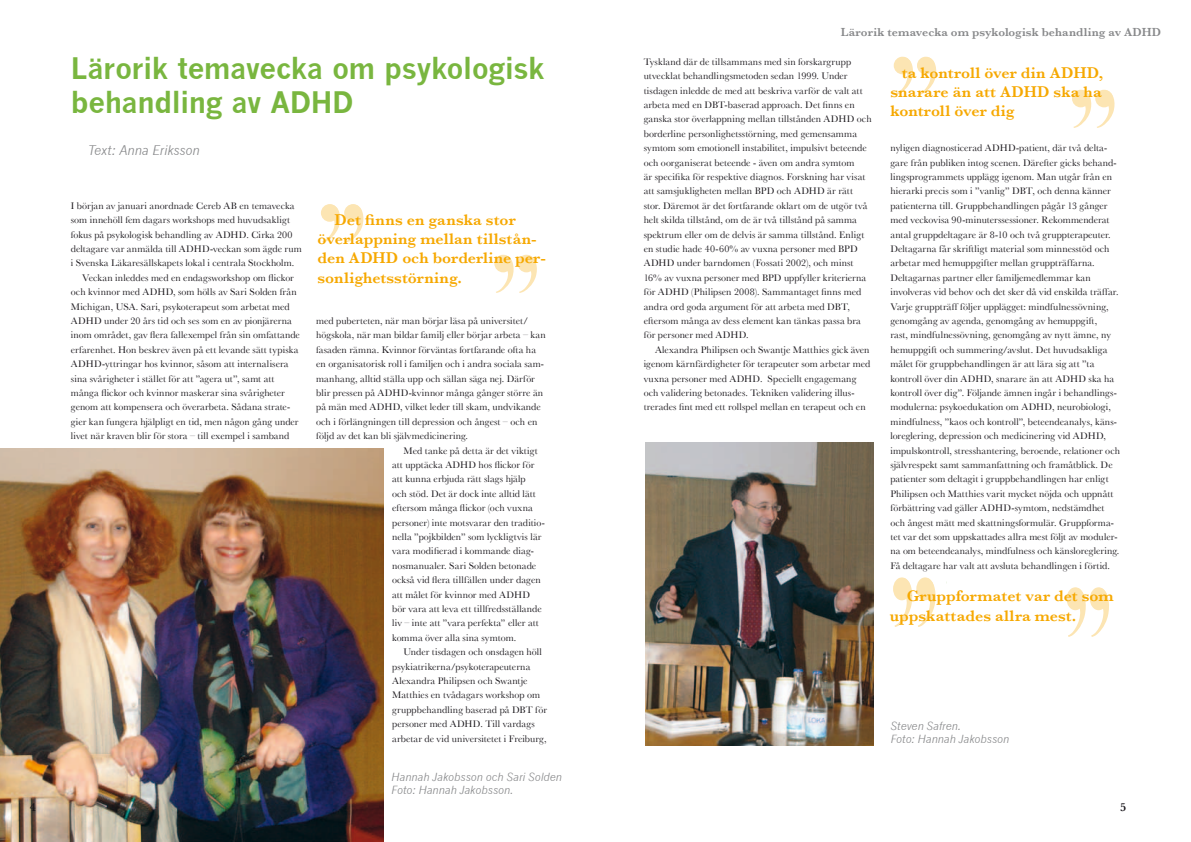
<style>
.page{position:relative;width:1191px;height:842px;background:#fff}
.page>*{position:absolute;margin:0;border:0;box-sizing:border-box;transform-origin:0 0}
.t1{font:700 29px/34.8px "News Gothic";letter-spacing:-.02em;color:#79b63f}
.t2{font:600 16px/19.2px "Baskerville";letter-spacing:.005em;color:#f6a800}
.t3{font:italic 13px "News Gothic";letter-spacing:-.01em;color:#87888a}
.t4{font:600 12px "Baskerville";letter-spacing:.005em;color:#87888a}
.t5{font:600 12px "Baskerville";color:#1a171c}
.t6{font:italic 11px/13.2px "News Gothic";color:#87888a}
.t7{font:10px/14.4px "Baskerville";letter-spacing:.01em;color:#1a171c}
</style>
<div class="page">
<svg style="left:322px;top:204px;width:42px;height:38px"></svg>
<div style="left:494px;top:255px;width:18px;height:17px;background:#fdf0d5;border-radius:50%"></div>
<svg style="left:495px;top:254px;width:42px;height:39px"></svg>
<img style="left:645px;top:442px;width:228px;height:304px">
<img style="left:0;top:448px;width:383px;height:394px">
<svg style="left:894px;top:577px;width:42px;height:50px"></svg>
<svg style="left:1067px;top:587px;width:42px;height:50px"></svg>
<svg style="left:893px;top:57px;width:18px;height:17px"></svg>
<svg style="left:895px;top:56px;width:41px;height:39px"></svg>
<div style="left:1072px;top:90px;width:17px;height:17px;background:#fce7b9;border-radius:50%"></div>
<svg style="left:1073px;top:89px;width:41px;height:39px"></svg>
<h1 class="t1" style="left:71px;top:50px;width:475px">Lärorik temavecka om psykologisk behandling av ADHD</h1>
<h3 class="t3" style="left:88px;top:143px;width:113px">Text: Anna Eriksson</h3>
<p class="t7" style="left:71px;top:198px;width:225px">I början av januari anordnade Cereb AB en temavecka</p>
<p class="t7" style="left:71px;top:213px;width:221px">som innehöll fem dagars workshops med huvudsakligt</p>
<p class="t7" style="left:71px;top:227px;width:223px">fokus på psykologisk behandling av ADHD. Cirka 200</p>
<p class="t7" style="left:71px;top:241px;width:232px">deltagare var anmälda till ADHD-veckan som ägde rum</p>
<p class="t7" style="left:71px;top:256px;width:225px">i Svenska Läkaresällskapets lokal i centrala Stockholm.</p>
<p class="t7" style="left:82px;top:270px;width:213px">Veckan inleddes med en endagsworkshop om flickor</p>
<p class="t7" style="left:71px;top:285px;width:227px">och kvinnor med ADHD, som hölls av Sari Solden från</p>
<p class="t7" style="left:71px;top:299px;width:220px">Michigan, USA. Sari, psykoterapeut som arbetat med</p>
<p class="t7" style="left:71px;top:313px;width:222px">ADHD under 20 års tid och ses som en av pionjärerna</p>
<p class="t7" style="left:71px;top:328px;width:230px">inom området, gav flera fallexempel från sin omfattande</p>
<p class="t7" style="left:71px;top:342px;width:229px">erfarenhet. Hon beskrev även på ett levande sätt typiska</p>
<p class="t7" style="left:71px;top:357px;width:219px">ADHD-yttringar hos kvinnor, såsom att internalisera</p>
<p class="t7" style="left:71px;top:371px;width:205px">sina svårigheter i stället för att ”agera ut”, samt att</p>
<p class="t7" style="left:71px;top:385px;width:215px">många flickor och kvinnor maskerar sina svårigheter</p>
<p class="t7" style="left:71px;top:400px;width:221px">genom att kompensera och överarbeta. Sådana strate-</p>
<p class="t7" style="left:71px;top:414px;width:229px">gier kan fungera hjälpligt en tid, men någon gång under</p>
<p class="t7" style="left:71px;top:429px;width:220px">livet när kraven blir för stora – till exempel i samband</p>
<h2 class="t2" style="left:317px;top:210px;width:230px;text-indent:17px">Det finns en ganska stor överlappning mellan tillstån&shy;den ADHD och borderline per&shy;sonlighetsstörning.</h2>
<p class="t7" style="left:316px;top:313px;width:213px">med puberteten, när man börjar läsa på universitet/</p>
<p class="t7" style="left:316px;top:328px;width:231px">högskola, när man bildar familj eller börjar arbeta – kan</p>
<p class="t7" style="left:316px;top:342px;width:221px">fasaden rämna. Kvinnor förväntas fortfarande ofta ha</p>
<p class="t7" style="left:316px;top:357px;width:229px">en organisatorisk roll i familjen och i andra sociala sam-</p>
<p class="t7" style="left:316px;top:371px;width:220px">manhang, alltid ställa upp och sällan säga nej. Därför</p>
<p class="t7" style="left:316px;top:385px;width:229px">blir pressen på ADHD-kvinnor många gånger större än</p>
<p class="t7" style="left:316px;top:400px;width:226px">på män med ADHD, vilket leder till skam, undvikande</p>
<p class="t7" style="left:316px;top:414px;width:223px">och i förlängningen till depression och ångest – och en</p>
<p class="t7" style="left:316px;top:429px;width:153px">följd av det kan bli självmedicinering.</p>
<p class="t7" style="left:403px;top:443px;width:136px">Med tanke på detta är det viktigt</p>
<p class="t7" style="left:392px;top:457px;width:144px">att upptäcka ADHD hos flickor för</p>
<p class="t7" style="left:392px;top:472px;width:135px">att kunna erbjuda rätt slags hjälp</p>
<p class="t7" style="left:392px;top:486px;width:145px">och stöd. Det är dock inte alltid lätt</p>
<p class="t7" style="left:392px;top:501px;width:142px">eftersom många flickor (och vuxna</p>
<p class="t7" style="left:392px;top:515px;width:154px">personer) inte motsvarar den traditio-</p>
<p class="t7" style="left:392px;top:529px;width:151px">nella ”pojkbilden” som lyckligtvis lär</p>
<p class="t7" style="left:392px;top:544px;width:143px">vara modifierad i kommande diag-</p>
<p class="t7" style="left:392px;top:558px;width:146px">nosmanualer. Sari Solden betonade</p>
<p class="t7" style="left:392px;top:573px;width:150px">också vid flera tillfällen under dagen</p>
<p class="t7" style="left:392px;top:587px;width:139px">att målet för kvinnor med ADHD</p>
<p class="t7" style="left:392px;top:601px;width:151px">bör vara att leva ett tillfredsställande</p>
<p class="t7" style="left:392px;top:616px;width:148px">liv – inte att ”vara perfekta” eller att</p>
<p class="t7" style="left:392px;top:630px;width:126px">komma över alla sina symtom.</p>
<p class="t7" style="left:403px;top:645px;width:140px">Under tisdagen och onsdagen höll</p>
<p class="t7" style="left:392px;top:659px;width:140px">psykiatrikerna/psykoterapeuterna</p>
<p class="t7" style="left:392px;top:673px;width:137px">Alexandra Philipsen och Swantje</p>
<p class="t7" style="left:392px;top:688px;width:149px">Matthies en tvådagars workshop om</p>
<p class="t7" style="left:392px;top:702px;width:156px">gruppbehandling baserad på DBT för</p>
<p class="t7" style="left:392px;top:717px;width:144px">personer med ADHD. Till vardags</p>
<p class="t7" style="left:392px;top:731px;width:156px">arbetar de vid universitetet i Freiburg,</p>
<p class="t6" style="left:391px;top:770px;width:172px">Hannah Jakobsson och Sari Solden<br>Foto: Hannah Jakobsson.</p>
<p class="t4" style="left:840px;top:25px;width:322px">Lärorik temavecka om psykologisk behandling av ADHD</p>
<p class="t7" style="left:643px;top:54px;width:229px">Tyskland där de tillsammans med sin forskargrupp utvecklat behandlingsmetoden sedan 1999. Under tisdagen inledde de med att beskriva varför de valt att arbeta med en DBT-baserad approach. Det finns en ganska stor överlappning mellan tillstånden ADHD och borderline personlighetsstörning, med gemensamma symtom som emotionell instabilitet, impulsivt beteende och oorganiserat beteende - även om andra symtom<br>är specifika för respektive diagnos. Forskning har visat att samsjukligheten mellan BPD och ADHD är rätt stor. Däremot är det fortfarande oklart om de utgör två helt skilda tillstånd, om de är två tillstånd på samma spektrum eller om de delvis är samma tillstånd. Enligt en studie hade 40-60% av vuxna personer med BPD ADHD under barndomen (Fossati 2002), och minst 16% av vuxna personer med BPD uppfyller kriterierna för ADHD (Philipsen 2008). Sammantaget finns med andra ord goda argument för att arbeta med DBT, eftersom många av dess element kan tänkas passa bra för personer med ADHD.</p>
<p class="t7" style="left:643px;top:342px;width:228px;text-indent:11px">Alexandra Philipsen och Swantje Matthies gick även igenom kärnfärdigheter för terapeuter som arbetar med vuxna personer med ADHD. Speciellt engagemang och validering betonades. Tekniken validering illus&shy;trerades fint med ett rollspel mellan en terapeut och en</p>
<h2 class="t2" style="left:890px;top:63px;width:214px;text-align:justify;text-indent:11px">ta kontroll över din ADHD, snarare än att ADHD ska ha kontroll över dig</h2>
<p class="t7" style="left:890px;top:141px;width:231px">nyligen diagnosticerad ADHD-patient, där två delta&shy;gare från publiken intog scenen. Därefter gicks behand&shy;lingsprogrammets upplägg igenom. Man utgår från en hierarki precis som i ”vanlig” DBT, och denna känner patienterna till. Gruppbehandlingen pågår 13 gånger med veckovisa 90-minuterssessioner. Rekommenderat antal gruppdeltagare är 8-10 och två gruppterapeuter.<br>Deltagarna får skriftligt material som minnesstöd och arbetar med hemuppgifter mellan gruppträffarna.<br>Deltagarnas partner eller familjemedlemmar kan involveras vid behov och det sker då vid enskilda träffar.<br>Varje gruppträff följer upplägget: mindfulnessövning, genomgång av agenda, genomgång av hemuppgift,<br>rast, mindfulnessövning, genomgång av nytt ämne, ny hemuppgift och summering/avslut. Det huvudsakliga målet för gruppbehandlingen är att lära sig att ”ta kontroll över din ADHD, snarare än att ADHD ska ha kontroll över dig”. Följande ämnen ingår i behandlings&shy;modulerna: psykoedukation om ADHD, neurobiologi, mindfulness, ”kaos och kontroll”, beteendeanalys, käns&shy;loreglering, depression och medicinering vid ADHD, impulskontroll, stresshantering, beroende, relationer och självrespekt samt sammanfattning och framåtblick. De patienter som deltagit i gruppbehandlingen har enligt Philipsen och Matthies varit mycket nöjda och uppnått förbättring vad gäller ADHD-symtom, nedstämdhet och ångest mätt med skattningsformulär. Gruppforma&shy;tet var det som uppskattades allra mest följt av moduler&shy;na om beteendeanalys, mindfulness och känsloreglering.<br>Få deltagare har valt att avsluta behandlingen i förtid.</p>
<h2 class="t2" style="left:889px;top:586px;width:225px;text-indent:17px">Gruppformatet var det som uppskattades allra mest.</h2>
<p class="t6" style="left:890px;top:719px;width:120px">Steven Safren.<br>Foto: Hannah Jakobsson</p>
<p class="t5" style="left:30px;top:800px;width:8px">4</p>
<p class="t5" style="left:1120px;top:800px;width:7px">5</p>
</div>
